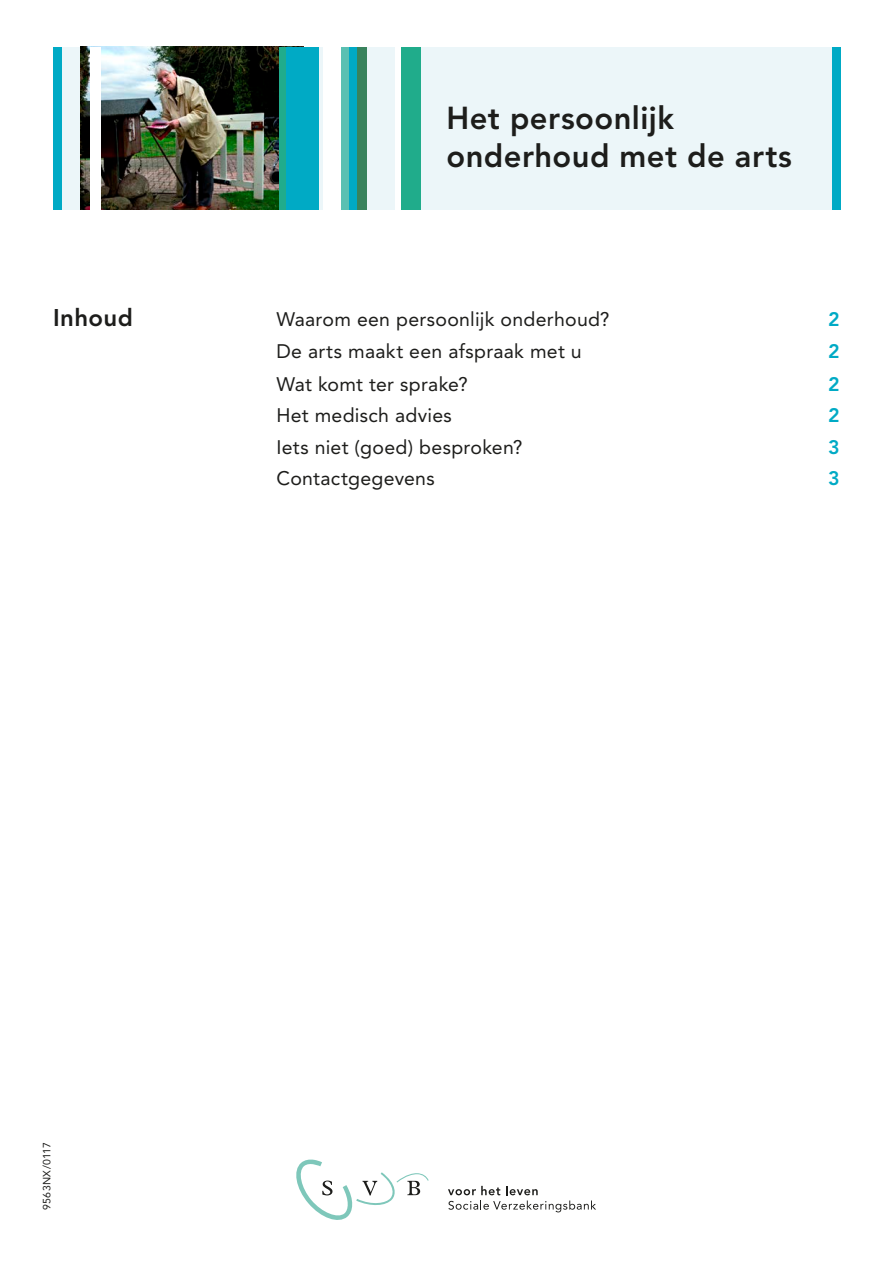
<style>
.page{position:relative;width:893px;height:1263px;background:#fff}
.page>*{position:absolute;margin:0;border:0;box-sizing:border-box;transform-origin:0 0}
.Titel{font:800 31.5px/37.8px "Avenir LT Std";letter-spacing:.015em;color:#1d1d1b}
._01-Hoofdstuk{font:800 24px "Avenir LT Std";letter-spacing:.015em;color:#1d1d1b}
._02-Inhoudsopgave{font:19.5px "Avenir LT Std";letter-spacing:.015em;color:#1d1d1b}
._02-Inhoudsopgave-2{font:800 19.5px "Avenir LT Std";color:#00aac5}
._03-Documentcode{font:10.5px "Avenir LT Std";letter-spacing:.025em;color:#1d1d1b}
</style>
<div class="page">
<div style="left:53px;top:47px;width:787px;height:162px;background:#ecf6f9"></div>
<img style="left:80px;top:47px;width:200px;height:162px">
<div style="left:53px;top:47px;width:9px;height:162px;background:#00aac5"></div>
<div style="left:91px;top:47px;width:10px;height:162px;background:#fff"></div>
<div style="left:286px;top:47px;width:33px;height:162px;background:#00aac5"></div>
<div style="left:323px;top:47px;width:18px;height:162px;background:#fff"></div>
<div style="left:341px;top:47px;width:8px;height:162px;background:#5ac0b2"></div>
<div style="left:349px;top:47px;width:9px;height:162px;background:#00aac5"></div>
<div style="left:358px;top:47px;width:9px;height:162px;background:#39835d"></div>
<div style="left:395px;top:47px;width:7px;height:162px;background:#fff"></div>
<div style="left:402px;top:47px;width:19px;height:162px;background:#20ac8b"></div>
<div style="left:280px;top:47px;width:6px;height:162px;background:#20ac8b"></div>
<div style="left:832px;top:47px;width:8px;height:162px;background:#00aac5"></div>
<svg style="left:296px;top:1159px;width:133px;height:61px"></svg>
<svg style="left:448px;top:1186px;width:148px;height:26px"></svg>
<h1 class="Titel" style="left:446px;top:100px;width:347px">Het persoonlijk onderhoud met de arts</h1>
<h2 class="_01-Hoofdstuk" style="left:53px;top:304px;width:81px">Inhoud</h2>
<h3 class="_02-Inhoudsopgave" style="left:276px;top:308px;width:335px">Waarom een persoonlijk onderhoud?</h3>
<h3 class="_02-Inhoudsopgave-2" style="left:828px;top:308px;width:13px">2</h3>
<h3 class="_02-Inhoudsopgave" style="left:276px;top:340px;width:307px">De arts maakt een afspraak met u</h3>
<h3 class="_02-Inhoudsopgave-2" style="left:828px;top:339px;width:13px">2</h3>
<h3 class="_02-Inhoudsopgave" style="left:276px;top:372px;width:193px">Wat komt ter sprake?</h3>
<h3 class="_02-Inhoudsopgave-2" style="left:828px;top:372px;width:13px">2</h3>
<h3 class="_02-Inhoudsopgave" style="left:276px;top:404px;width:177px">Het medisch advies</h3>
<h3 class="_02-Inhoudsopgave-2" style="left:828px;top:404px;width:13px">2</h3>
<h3 class="_02-Inhoudsopgave" style="left:276px;top:435px;width:248px">Iets niet (goed) besproken?</h3>
<h3 class="_02-Inhoudsopgave-2" style="left:828px;top:435px;width:13px">3</h3>
<h3 class="_02-Inhoudsopgave" style="left:276px;top:467px;width:160px">Contactgegevens</h3>
<h3 class="_02-Inhoudsopgave-2" style="left:828px;top:467px;width:13px">3</h3>
<p class="_03-Documentcode" style="left:41px;top:1210px;width:69px;rotate:-90deg">9563NX/0117</p>
</div>
